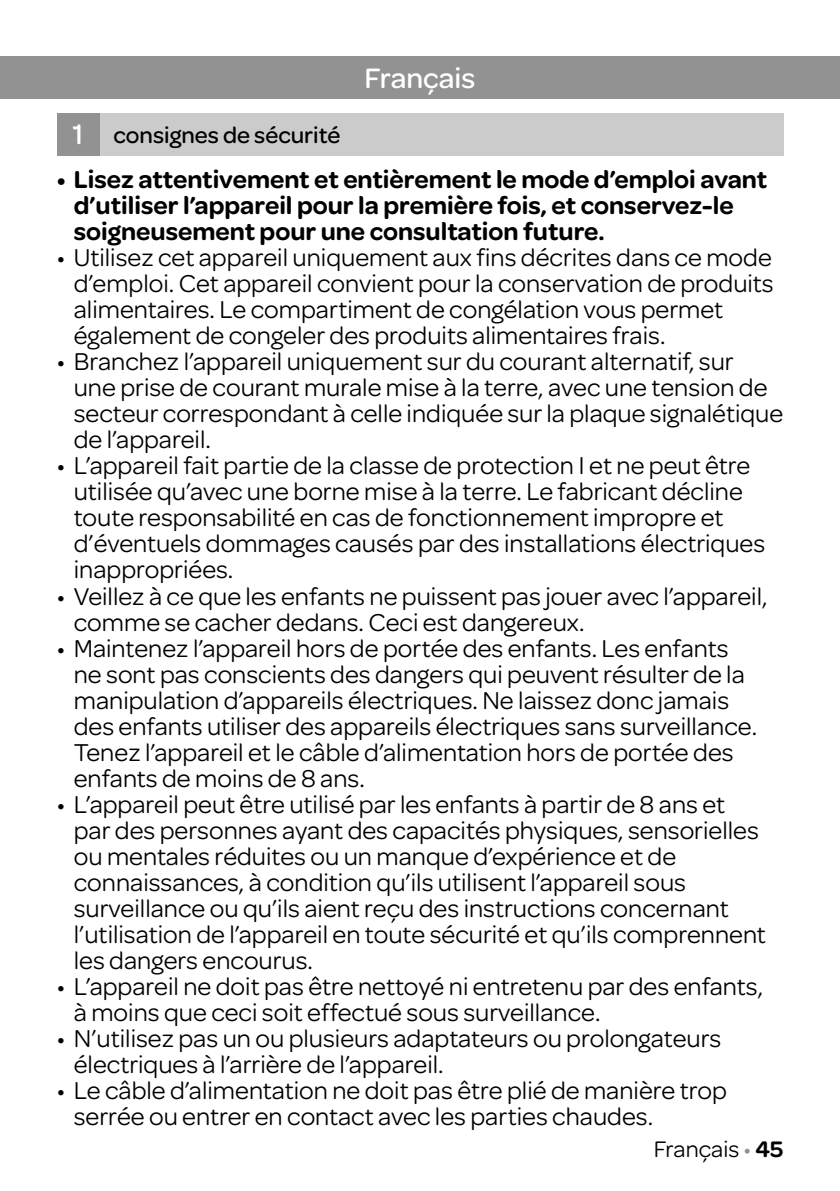
<style>
.page{position:relative;width:840px;height:1191px;background:#fff}
.page>*{position:absolute;margin:0;border:0;box-sizing:border-box;transform-origin:0 0}
.t1{font:500 30px "Omnes";color:#fff}
.t2{font:26px/26px "Omnes";color:#000}
.t3{font:600 26px/26px "Omnes";color:#000}
.t4{font:500 24px "Omnes";color:#000}
.t5{font:24px "Omnes";color:#000}
.s1{font-size:30px;color:#fff}
.s2{color:#929292}
.s3{font-weight:600}
</style>
<div class="page">
<div style="left:0;top:57px;width:839px;height:42px;background:#929292"></div>
<div style="left:85px;top:113px;width:697px;height:43px;background:#cbcbcb"></div>
<div style="left:57px;top:113px;width:42px;height:43px;background:#929292"></div>
<p class="t4" style="left:72px;top:118px;width:269px"><span class="s1">1</span> consignes de sécurité</p>
<p class="t1" style="left:364px;top:57px;width:112px">Français</p>
<p class="t3" style="left:74px;top:165px;width:694px;text-indent:-17px">• Lisez attentivement et entièrement le mode d’emploi avant d’utiliser l’appareil pour la première fois, et conservez-le soigneusement pour une consultation future.</p>
<p class="t2" style="left:74px;top:243px;width:701px;text-indent:-17px">• Utilisez cet appareil uniquement aux fins décrites dans ce mode d’emploi. Cet appareil convient pour la conservation de produits alimentaires. Le compartiment de congélation vous permet également de congeler des produits alimentaires frais.</p>
<p class="t2" style="left:74px;top:347px;width:710px;text-indent:-17px">• Branchez l’appareil uniquement sur du courant alternatif, sur<br>une prise de courant murale mise à la terre, avec une tension de secteur correspondant à celle indiquée sur la plaque signalétique de l’appareil.</p>
<p class="t2" style="left:74px;top:451px;width:692px;text-indent:-17px">• L’appareil fait partie de la classe de protection I et ne peut être utilisée qu’avec une borne mise à la terre. Le fabricant décline toute responsabilité en cas de fonctionnement impropre et d’éventuels dommages causés par des installations électriques inappropriées.</p>
<p class="t2" style="left:74px;top:581px;width:695px;text-indent:-17px">• Veillez à ce que les enfants ne puissent pas jouer avec l’appareil, comme se cacher dedans. Ceci est dangereux.</p>
<p class="t2" style="left:74px;top:633px;width:684px;text-indent:-17px">• Maintenez l’appareil hors de portée des enfants. Les enfants ne sont pas conscients des dangers qui peuvent résulter de la manipulation d’appareils électriques. Ne laissez donc jamais des enfants utiliser des appareils électriques sans surveillance.<br>Tenez l’appareil et le câble d’alimentation hors de portée des enfants de moins de 8 ans.</p>
<p class="t2" style="left:74px;top:789px;width:693px;text-indent:-17px">• L’appareil peut être utilisé par les enfants à partir de 8 ans et par des personnes ayant des capacités physiques, sensorielles ou mentales réduites ou un manque d’expérience et de connaissances, à condition qu’ils utilisent l’appareil sous surveillance ou qu’ils aient reçu des instructions concernant l’utilisation de l’appareil en toute sécurité et qu’ils comprennent les dangers encourus.</p>
<p class="t2" style="left:74px;top:971px;width:690px;text-indent:-17px">• L’appareil ne doit pas être nettoyé ni entretenu par des enfants, à moins que ceci soit effectué sous surveillance.</p>
<p class="t2" style="left:74px;top:1023px;width:648px;text-indent:-17px">• N’utilisez pas un ou plusieurs adaptateurs ou prolongateurs électriques à l’arrière de l’appareil.</p>
<p class="t2" style="left:74px;top:1075px;width:654px;text-indent:-17px">• Le câble d’alimentation ne doit pas être plié de manière trop serrée ou entrer en contact avec les parties chaudes.</p>
<p class="t5" style="left:653px;top:1132px;width:131px">Français <span class="s2">•</span> <span class="s3">45</span></p>
</div>
